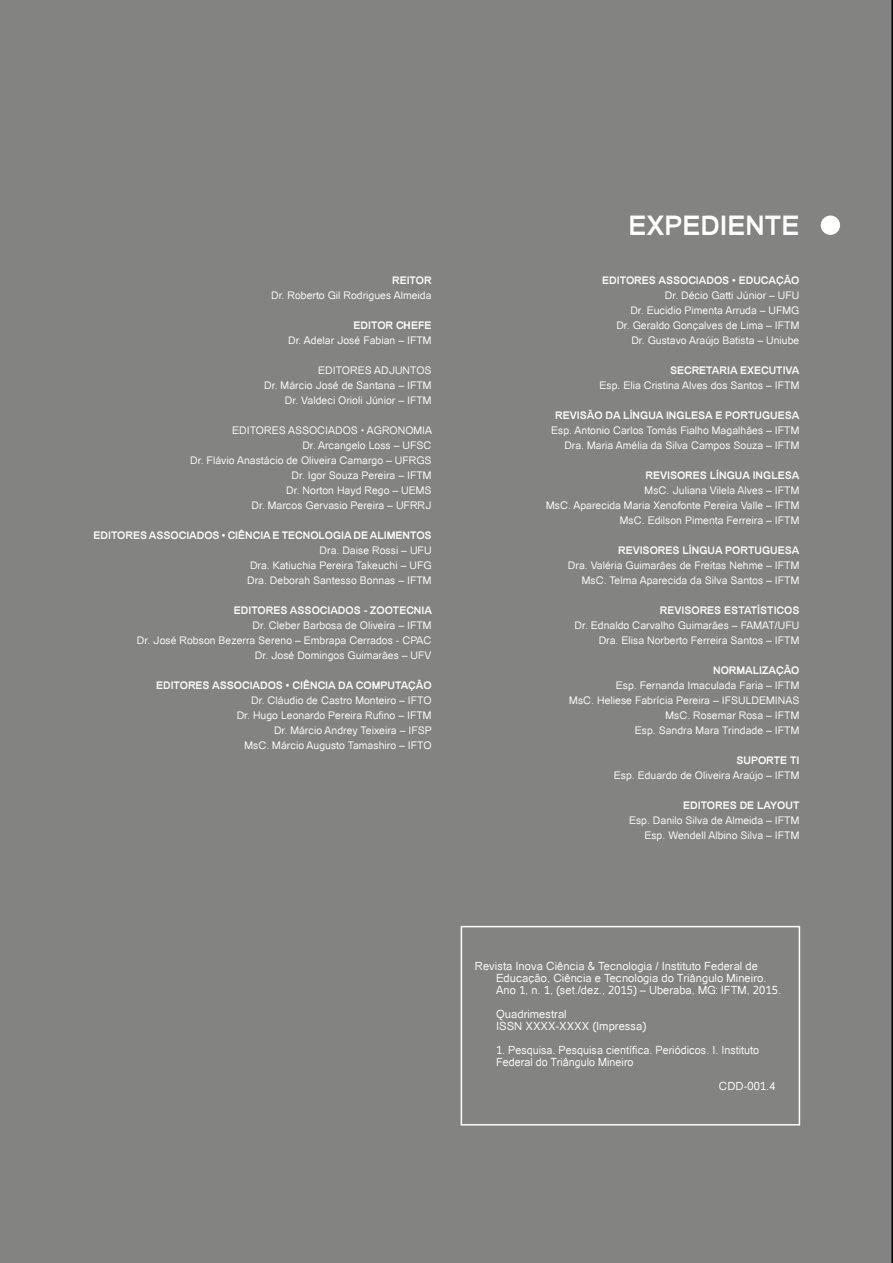
<style>
.page{position:relative;width:893px;height:1263px;background:#838382}
.page>*{position:absolute;margin:0;border:0;box-sizing:border-box;transform-origin:0 0}
.t1{font:700 27px "Catriel";color:#fff}
.t2{font:11.25px/12px "Catriel";color:#fff}
.t3{font:11.25px/12px "Catriel";color:#fff;scale:.96 1}
.t4{font:10.5px/15px "Catriel";color:#fff;text-align:right}
.t5{font:700 10.5px "Catriel";color:#fff}
</style>
<div class="page">
<div style="left:821px;top:216px;width:19px;height:19px;background:#fff;border-radius:50%"></div>
<div style="left:461px;top:926px;width:339px;height:199px;border:2px solid #fff"></div>
<p class="t5" style="left:392px;top:274px;width:41px">REITOR</p>
<p class="t4" style="left:271px;top:288px;width:162px">Dr. Roberto Gil Rodrigues Almeida</p>
<p class="t5" style="left:354px;top:319px;width:79px">EDITOR CHEFE</p>
<p class="t4" style="left:288px;top:333px;width:145px">Dr. Adelar José Fabian – IFTM</p>
<p class="t4" style="left:264px;top:363px;width:169px">EDITORES ADJUNTOS<br>Dr. Márcio José de Santana – IFTM<br>Dr. Valdeci Orioli Júnior – IFTM</p>
<p class="t4" style="left:190px;top:423px;width:243px">EDITORES ASSOCIADOS • AGRONOMIA<br>Dr. Arcangelo Loss – UFSC<br>Dr. Flávio Anastácio de Oliveira Camargo – UFRGS<br>Dr. Igor Souza Pereira – IFTM<br>Dr. Norton Hayd Rego – UEMS<br>Dr. Marcos Gervasio Pereira – UFRRJ</p>
<p class="t5" style="left:94px;top:529px;width:340px">EDITORES ASSOCIADOS • CIÊNCIA E TECNOLOGIA DE ALIMENTOS</p>
<p class="t4" style="left:247px;top:543px;width:186px;text-align:justify;text-indent:72px">Dra. Daise Rossi – UFU Dra. Katiuchia Pereira Takeuchi – UFG Dra. Deborah Santesso Bonnas – IFTM</p>
<p class="t5" style="left:234px;top:604px;width:200px">EDITORES ASSOCIADOS - ZOOTECNIA</p>
<p class="t4" style="left:137px;top:618px;width:296px">Dr. Cleber Barbosa de Oliveira – IFTM<br>Dr. José Robson Bezerra Sereno – Embrapa Cerrados - CPAC<br>Dr. José Domingos Guimarães – UFV</p>
<p class="t5" style="left:156px;top:679px;width:277px">EDITORES ASSOCIADOS • CIÊNCIA DA COMPUTAÇÃO</p>
<p class="t4" style="left:237px;top:693px;width:197px">Dr. Cláudio de Castro Monteiro – IFTO Dr. Hugo Leonardo Pereira Rufino – IFTM Dr. Márcio Andrey Teixeira – IFSP<br>MsC. Márcio Augusto Tamashiro – IFTO</p>
<h1 class="t1" style="left:628px;top:209px;width:173px">EXPEDIENTE</h1>
<p class="t5" style="left:602px;top:274px;width:199px">EDITORES ASSOCIADOS • EDUCAÇÃO</p>
<p class="t4" style="left:616px;top:288px;width:185px">Dr. Décio Gatti Júnior – UFU<br>Dr. Eucidio Pimenta Arruda – UFMG<br>Dr. Geraldo Gonçalves de Lima – IFTM<br>Dr. Gustavo Araújo Batista – Uniube</p>
<p class="t5" style="left:670px;top:364px;width:131px">SECRETARIA EXECUTIVA</p>
<p class="t4" style="left:599px;top:378px;width:202px">Esp. Elia Cristina Alves dos Santos – IFTM</p>
<p class="t5" style="left:555px;top:409px;width:246px">REVISÃO DA LÍNGUA INGLESA E PORTUGUESA</p>
<p class="t4" style="left:551px;top:423px;width:250px">Esp. Antonio Carlos Tomás Fialho Magalhães – IFTM<br>Dra. Maria Amélia da Silva Campos Souza – IFTM</p>
<p class="t5" style="left:645px;top:469px;width:155px">REVISORES LÍNGUA INGLESA</p>
<p class="t4" style="left:546px;top:483px;width:255px">MsC. Juliana Vilela Alves – IFTM<br>MsC. Aparecida Maria Xenofonte Pereira Valle – IFTM<br>MsC. Edilson Pimenta Ferreira – IFTM</p>
<p class="t5" style="left:618px;top:544px;width:183px">REVISORES LÍNGUA PORTUGUESA</p>
<p class="t4" style="left:568px;top:558px;width:233px">Dra. Valéria Guimarães de Freitas Nehme – IFTM<br>MsC. Telma Aparecida da Silva Santos – IFTM</p>
<p class="t5" style="left:660px;top:604px;width:141px">REVISORES ESTATÍSTICOS</p>
<p class="t4" style="left:574px;top:618px;width:226px">Dr. Ednaldo Carvalho Guimarães – FAMAT/UFU<br>Dra. Elisa Norberto Ferreira Santos – IFTM</p>
<p class="t5" style="left:713px;top:664px;width:88px">NORMALIZAÇÃO</p>
<p class="t4" style="left:569px;top:678px;width:232px">Esp. Fernanda Imaculada Faria – IFTM<br>MsC. Heliese Fabrícia Pereira – IFSULDEMINAS MsC. Rosemar Rosa – IFTM<br>Esp. Sandra Mara Trindade – IFTM</p>
<p class="t5" style="left:736px;top:754px;width:65px">SUPORTE TI</p>
<p class="t4" style="left:614px;top:768px;width:187px">Esp. Eduardo de Oliveira Araújo – IFTM</p>
<p class="t5" style="left:683px;top:799px;width:118px">EDITORES DE LAYOUT</p>
<p class="t4" style="left:629px;top:813px;width:172px">Esp. Danilo Silva de Almeida – IFTM<br>Esp. Wendell Albino Silva – IFTM</p>
<p class="t2" style="left:496px;top:960px;width:286px;text-indent:-21px">Revista Inova Ciência &amp; Tecnologia / Instituto Federal de<br>Educação, Ciência e Tecnologia do Triângulo Mineiro.<br>Ano 1, n. 1, (set./dez., 2015) – Uberaba, MG: IFTM, 2015.</p>
<p class="t2" style="left:496px;top:1008px;width:152px">Quadrimestral<br>ISSN XXXX-XXXX (Impressa)</p>
<p class="t3" style="left:496px;top:1044px;width:275px">1. Pesquisa. Pesquisa científica. Periódicos. I. Instituto<br>Federal do Triângulo Mineiro</p>
<p class="t2" style="left:719px;top:1080px;width:58px">CDD-001.4</p>
</div>
